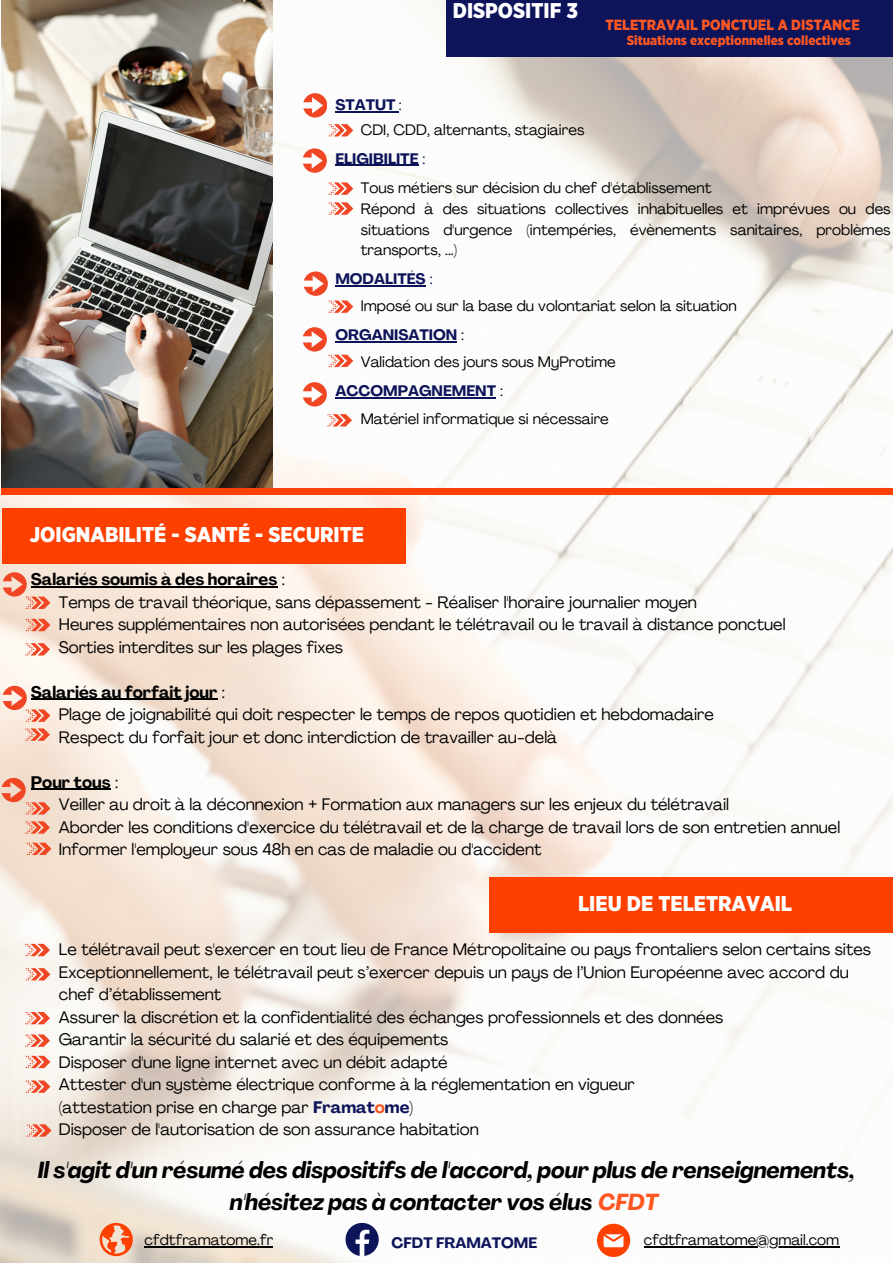
<style>
.page{position:relative;width:893px;height:1264px;background:#fff}
.page>*{position:absolute;margin:0;border:0;box-sizing:border-box;transform-origin:0 0}
.t1{font:italic 700 22.8px/31.5px "Agrandir";color:#000;text-align:center}
.t2{font:900 21.3px "Gotham Narrow";color:#fff}
.t3{font:16.5px/22.5px "Agrandir";color:#000}
.t4{font:700 16.5px "Agrandir";color:#000}
.t5{font:15px/20.7px "Agrandir";color:#000;text-align:justify}
.t6{font:700 15px "Agrandir";color:#0d145a}
.t7{font:14.85px "Agrandir";color:#000}
.t8{font:700 14.85px "Agrandir";color:#0d145a}
.t9{font:900 14.7px "Gotham Narrow";color:#ff5722}
.t10{font:900 13.2px "Gotham Narrow";color:#ff5722}
.s1{font-weight:400}
.s2{font-weight:400;color:#000}
.s3{font-weight:700;color:#0d145a}
.s4{font-weight:700;color:#ff5722}
.s5{color:#ff5722}
</style>
<div class="page">
<img style="left:0;top:0;width:892px;height:1262px">
<div style="left:2px;top:508px;width:403px;height:55px;background:#fd4000"></div>
<hr style="left:335px;top:111px;width:64px;height:1px;background:#0d145a">
<hr style="left:335px;top:165px;width:83px;height:1px;background:#0d145a">
<hr style="left:335px;top:285px;width:90px;height:1px;background:#0d145a">
<hr style="left:335px;top:341px;width:122px;height:1px;background:#0d145a">
<hr style="left:335px;top:397px;width:161px;height:1px;background:#0d145a">
<div style="left:489px;top:877px;width:403px;height:56px;background:#fd4000"></div>
<svg style="left:100px;top:1222px;width:33px;height:34px"></svg>
<svg style="left:345px;top:1222px;width:33px;height:33px"></svg>
<svg style="left:597px;top:1223px;width:33px;height:33px"></svg>
<div style="left:446px;top:0;width:446px;height:56px;background:#0d145a"></div>
<svg style="left:328px;top:124px;width:25px;height:12px"></svg>
<svg style="left:328px;top:182px;width:25px;height:13px"></svg>
<svg style="left:328px;top:202px;width:25px;height:13px"></svg>
<svg style="left:327px;top:414px;width:25px;height:12px"></svg>
<svg style="left:304px;top:271px;width:49px;height:42px"></svg>
<svg style="left:303px;top:93px;width:24px;height:24px"></svg>
<svg style="left:303px;top:148px;width:23px;height:25px"></svg>
<svg style="left:303px;top:327px;width:50px;height:40px"></svg>
<svg style="left:303px;top:382px;width:23px;height:24px"></svg>
<img style="left:2px;top:0;width:271px;height:488px">
<hr style="left:31px;top:586px;width:246px;height:1px;background:#000">
<hr style="left:31px;top:698px;width:186px;height:2px;background:#000">
<hr style="left:31px;top:788px;width:80px;height:2px;background:#000">
<div style="left:1px;top:488px;width:891px;height:7px;background:#fd4000"></div>
<hr style="left:145px;top:1246px;width:128px;height:1px;background:#000">
<hr style="left:643px;top:1246px;width:196px;height:1px;background:#000">
<svg style="left:3px;top:572px;width:47px;height:37px;background:#eeb39f"></svg>
<svg style="left:26px;top:619px;width:24px;height:12px"></svg>
<svg style="left:25px;top:643px;width:25px;height:12px"></svg>
<svg style="left:3px;top:685px;width:47px;height:36px;background:#f3bdad"></svg>
<svg style="left:25px;top:728px;width:25px;height:12px"></svg>
<svg style="left:2px;top:778px;width:48px;height:36px;background:#ebaf9a"></svg>
<svg style="left:25px;top:821px;width:25px;height:12px"></svg>
<svg style="left:25px;top:943px;width:25px;height:13px"></svg>
<svg style="left:26px;top:1080px;width:24px;height:12px"></svg>
<svg style="left:26px;top:1055px;width:24px;height:13px"></svg>
<svg style="left:25px;top:1034px;width:25px;height:12px"></svg>
<svg style="left:25px;top:1011px;width:25px;height:13px"></svg>
<svg style="left:26px;top:968px;width:24px;height:12px"></svg>
<svg style="left:27px;top:842px;width:24px;height:13px"></svg>
<svg style="left:27px;top:1124px;width:24px;height:12px"></svg>
<p class="t2" style="left:453px;top:1px;width:127px">DISPOSITIF 3</p>
<p class="t9" style="left:605px;top:18px;width:256px">TELETRAVAIL PONCTUEL A DISTANCE</p>
<p class="t10" style="left:626px;top:35px;width:226px">Situations exceptionnelles collectives</p>
<p class="t6" style="left:335px;top:99px;width:68px">STATUT <span class="s1">:</span></p>
<p class="t5" style="left:361px;top:121px;width:225px">CDI, CDD, alternants, stagiaires</p>
<p class="t6" style="left:335px;top:153px;width:92px">ELIGIBILITE <span class="s1">:</span></p>
<p class="t5" style="left:361px;top:179px;width:352px">Tous métiers sur décision du chef d'établissement</p>
<p class="t5" style="left:361px;top:200px;width:531px">Répond à des situations collectives inhabituelles et imprévues ou des situations d'urgence (intempéries, évènements sanitaires, problèmes transports, ...)</p>
<p class="t6" style="left:335px;top:273px;width:99px">MODALITÉS <span class="s1">:</span></p>
<p class="t5" style="left:361px;top:297px;width:377px">Imposé ou sur la base du volontariat selon la situation</p>
<p class="t6" style="left:335px;top:329px;width:130px">ORGANISATION <span class="s2">:</span></p>
<p class="t5" style="left:361px;top:353px;width:256px">Validation des jours sous MyProtime</p>
<p class="t6" style="left:335px;top:385px;width:169px">ACCOMPAGNEMENT <span class="s2">:</span></p>
<p class="t5" style="left:361px;top:409px;width:249px">Matériel informatique si nécessaire</p>
<p class="t2" style="left:30px;top:524px;width:335px">JOIGNABILITÉ - SANTÉ - SECURITE</p>
<p class="t4" style="left:31px;top:573px;width:255px">Salariés soumis à des horaires <span class="s1">:</span></p>
<p class="t3" style="left:59px;top:592px;width:639px">Temps de travail théorique, sans dépassement - Réaliser l'horaire journalier moyen</p>
<p class="t3" style="left:59px;top:615px;width:728px">Heures supplémentaires non autorisées pendant le télétravail ou le travail à distance ponctuel</p>
<p class="t3" style="left:59px;top:637px;width:285px">Sorties interdites sur les plages fixes</p>
<p class="t4" style="left:31px;top:685px;width:196px">Salariés au forfait jour <span class="s1">:</span></p>
<p class="t3" style="left:59px;top:704px;width:656px">Plage de joignabilité qui doit respecter le temps de repos quotidien et hebdomadaire</p>
<p class="t3" style="left:59px;top:727px;width:499px">Respect du forfait jour et donc interdiction de travailler au-delà</p>
<p class="t4" style="left:31px;top:775px;width:89px">Pour tous <span class="s1">:</span></p>
<p class="t3" style="left:59px;top:794px;width:671px">Veiller au droit à la déconnexion + Formation aux managers sur les enjeux du télétravail</p>
<p class="t3" style="left:59px;top:817px;width:782px">Aborder les conditions d'exercice du télétravail et de la charge de travail lors de son entretien annuel</p>
<p class="t3" style="left:59px;top:839px;width:484px">Informer l'employeur sous 48h en cas de maladie ou d'accident</p>
<p class="t2" style="left:578px;top:893px;width:215px">LIEU DE TELETRAVAIL</p>
<p class="t3" style="left:59px;top:939px;width:813px">Le télétravail peut s'exercer en tout lieu de France Métropolitaine ou pays frontaliers selon certains sites</p>
<p class="t3" style="left:59px;top:962px;width:791px">Exceptionnellement, le télétravail peut s’exercer depuis un pays de l’Union Européenne avec accord du chef d’établissement</p>
<p class="t3" style="left:59px;top:1007px;width:665px">Assurer la discrétion et la confidentialité des échanges professionnels et des données</p>
<p class="t3" style="left:59px;top:1029px;width:391px">Garantir la sécurité du salarié et des équipements</p>
<p class="t3" style="left:59px;top:1052px;width:390px">Disposer d'une ligne internet avec un débit adapté</p>
<p class="t3" style="left:59px;top:1074px;width:577px">Attester d'un système électrique conforme à la réglementation en vigueur</p>
<p class="t3" style="left:59px;top:1097px;width:356px">(attestation prise en charge par <span class="s3">Framat</span><span class="s4">o</span><span class="s3">me</span>)</p>
<p class="t3" style="left:59px;top:1119px;width:421px">Disposer de l'autorisation de son assurance habitation</p>
<p class="t1" style="left:38px;top:1156px;width:818px">Il s'agit d'un résumé des dispositifs de l'accord, pour plus de renseignements, n'hésitez pas à contacter vos élus <span class="s5">CFDT</span></p>
<p class="t7" style="left:145px;top:1233px;width:130px">cfdtframatome.fr</p>
<p class="t8" style="left:391px;top:1237px;width:147px">CFDT FRAMATOME</p>
<p class="t7" style="left:643px;top:1233px;width:197px">cfdtframatome@gmail.com</p>
</div>
